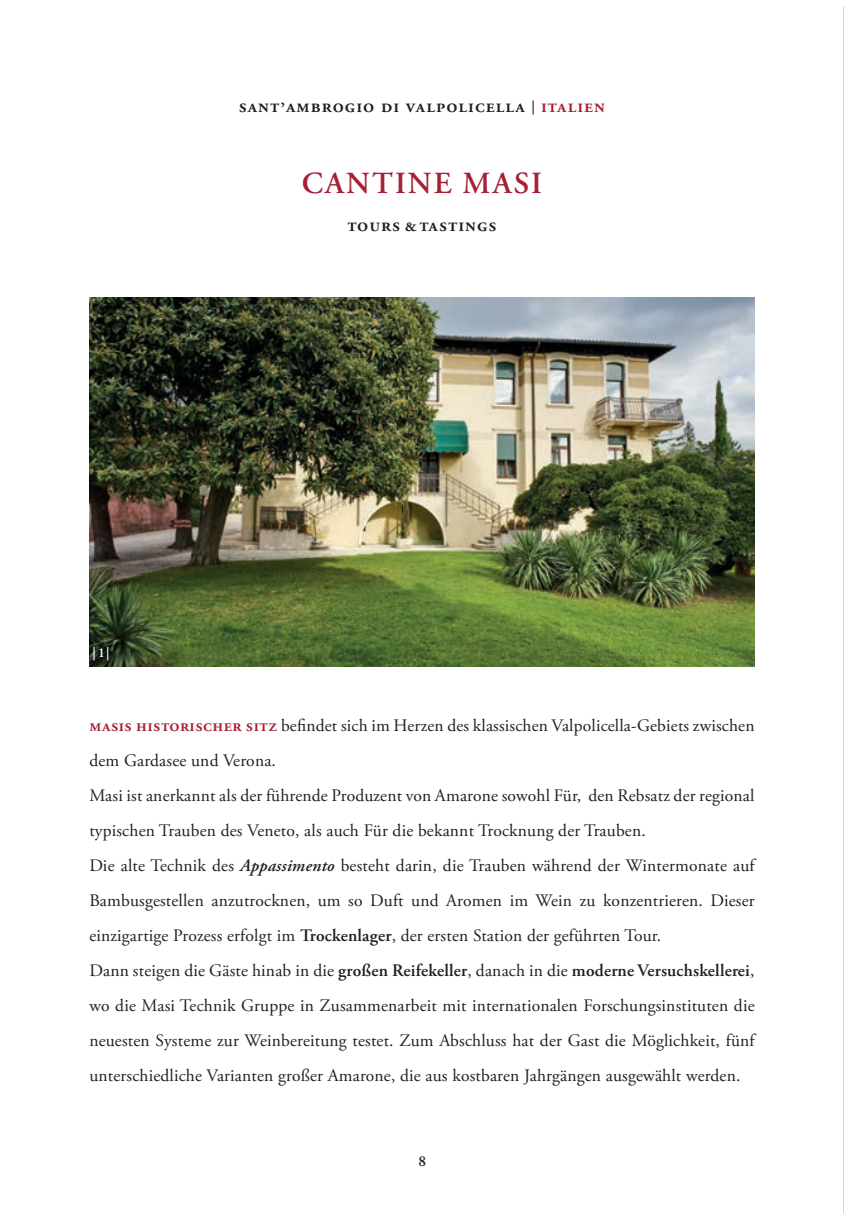
<style>
.page{position:relative;width:844px;height:1216px;background:#fff}
.page>*{position:absolute;margin:0;border:0;box-sizing:border-box;transform-origin:0 0}
.t1{font:600 30.62px "Adobe Garamond Pro";letter-spacing:.065em;color:#a62035}
.t2{font:600 19.25px "Adobe Garamond Pro";letter-spacing:.05em;color:#231f20}
.t3{font:17.5px/35px "Adobe Garamond Pro";letter-spacing:.005em;color:#231f20}
.t4{font:600 15.05px "Adobe Garamond Pro";color:#231f20}
.t5{font:600 13.47px "Adobe Garamond Pro";color:#fff}
.s1{font-size:14px}
.s2{color:#a62035}
.s3{font-weight:600;color:#a62035}
.s4{font-weight:600;font-style:italic}
.s5{font-weight:600}
</style>
<div class="page">
<img style="left:89px;top:298px;width:665px;height:368px">
<hr style="left:843px;top:6px;width:1px;height:1207px;background:#b3acaa">
<p class="t2" style="left:239px;top:95px;width:368px">sant’ambrogio di valpolicella <span class="s1">|</span> <span class="s2">italien</span></p>
<p class="t5" style="left:93px;top:645px;width:18px">|1|</p>
<h1 class="t1" style="left:302px;top:165px;width:242px">CANTINE MASI</h1>
<p class="t2" style="left:347px;top:214px;width:151px">tours &amp; tastings</p>
<p class="t3" style="left:89px;top:708px;width:666px"><span class="s3">masis historischer sitz</span> befindet sich im Herzen des klassischen Valpolicella-Gebiets zwischen dem Gardasee und Verona.<br>Masi ist anerkannt als der führende Produzent von Amarone sowohl Für, den Rebsatz der regional typischen Trauben des Veneto, als auch Für die bekannt Trocknung der Trauben.<br>Die alte Technik des <span class="s4">Appassimento</span> besteht darin, die Trauben während der Wintermonate auf Bambusgestellen anzutrocknen, um so Duft und Aromen im Wein zu konzentrieren. Dieser einzigartige Prozess erfolgt im <span class="s5">Trockenlager</span>, der ersten Station der geführten Tour.<br>Dann steigen die Gäste hinab in die <span class="s5">großen Reifekeller</span>, danach in die <span class="s5">moderne Versuchskellerei</span>, wo die Masi Technik Gruppe in Zusammenarbeit mit internationalen Forschungsinstituten die neuesten Systeme zur Weinbereitung testet. Zum Abschluss hat der Gast die Möglichkeit, fünf unterschiedliche Varianten großer Amarone, die aus kostbaren Jahrgängen ausgewählt werden.</p>
<p class="t4" style="left:418px;top:1152px;width:9px">8</p>
</div>
